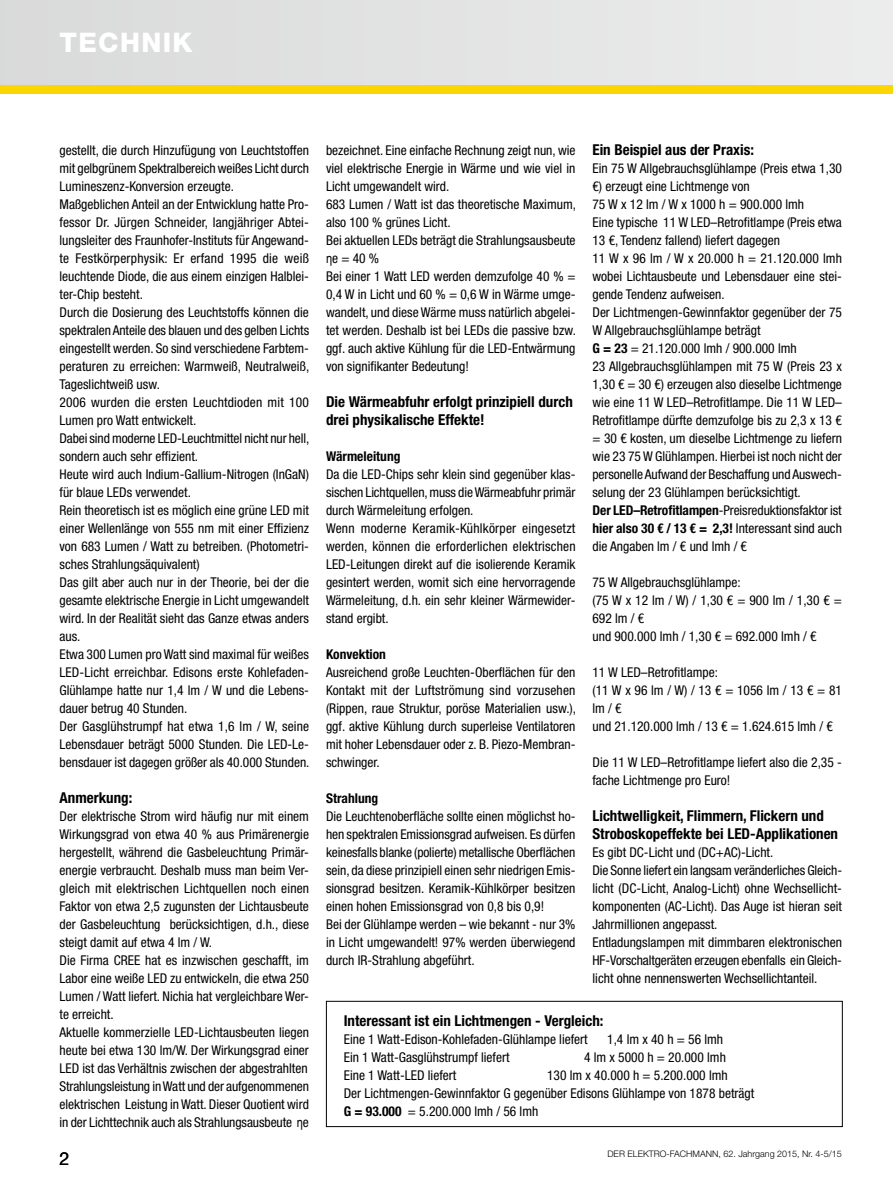
<style>
.page{position:relative;width:893px;height:1191px;background:#fff}
.page>*{position:absolute;margin:0;border:0;box-sizing:border-box;transform-origin:0 0}
.t1{font:800 27px "Helvetica Neue LT Std";letter-spacing:.05em;color:#fff}
.t2{font:18px "Helvetica Neue LT Std";color:#000}
.t3{font:700 condensed 15px/18px "Helvetica Neue LT Std";color:#000}
.t4{font:condensed 13.5px/18px "Helvetica Neue LT Std";color:#000}
.t5{font:700 condensed 13.5px "Helvetica Neue LT Std";color:#000}
.t6{font:300 9px "Helvetica Neue LT Std";color:#000}
.s1{font-family:"Arial Narrow";font-stretch:normal}
.s2{font-weight:700}
</style>
<div class="page">
<div style="left:0;top:0;width:893px;height:89px;background:#e3e3e3"></div>
<div style="left:0;top:85px;width:893px;height:9px;background:#fcd600"></div>
<div style="left:326px;top:1001px;width:517px;height:126px;border:1px solid #000"></div>
<h1 class="t1" style="left:60px;top:26px;width:135px">TECHNIK</h1>
<p class="t4" style="left:60px;top:141px;width:251px">gestellt, die durch Hinzufügung von Leuchtstoffen mit gelbgrünem Spektralbereich weißes Licht durch Lumineszenz-Konversion erzeugte.<br>Maßgeblichen Anteil an der Entwicklung hatte Pro&shy;fessor Dr. Jürgen Schneider, langjähriger Abtei&shy;lungsleiter des Fraunhofer-Instituts für Angewand&shy;te Festkörperphysik: Er erfand 1995 die weiß leuchtende Diode, die aus einem einzigen Halblei&shy;ter-Chip besteht.<br>Durch die Dosierung des Leuchtstoffs können die spektralen Anteile des blauen und des gelben Lichts eingestellt werden. So sind verschiedene Farbtem&shy;peraturen zu erreichen: Warmweiß, Neutralweiß, Tageslichtweiß usw.<br>2006 wurden die ersten Leuchtdioden mit 100<br>Lumen pro Watt entwickelt.<br>Dabei sind moderne LED-Leuchtmittel nicht nur hell, sondern auch sehr effizient.<br>Heute wird auch Indium-Gallium-Nitrogen (InGaN) für blaue LEDs verwendet.<br>Rein theoretisch ist es möglich eine grüne LED mit einer Wellenlänge von 555 nm mit einer Effizienz von 683 Lumen / Watt zu betreiben. (Photometri&shy;sches Strahlungsäquivalent)<br>Das gilt aber auch nur in der Theorie, bei der die gesamte elektrische Energie in Licht umgewandelt wird. In der Realität sieht das Ganze etwas anders aus.<br>Etwa 300 Lumen pro Watt sind maximal für weißes LED-Licht erreichbar. Edisons erste Kohlefaden-Glühlampe hatte nur 1,4 lm / W und die Lebens&shy;dauer betrug 40 Stunden.<br>Der Gasglühstrumpf hat etwa 1,6 lm / W, seine Lebensdauer beträgt 5000 Stunden. Die LED-Le&shy;bensdauer ist dagegen größer als 40.000 Stunden.</p>
<p class="t3" style="left:60px;top:788px;width:74px">Anmerkung:</p>
<p class="t4" style="left:60px;top:807px;width:251px">Der elektrische Strom wird häufig nur mit einem Wirkungsgrad von etwa 40 % aus Primärenergie hergestellt, während die Gasbeleuchtung Primär&shy;energie verbraucht. Deshalb muss man beim Ver&shy;gleich mit elektrischen Lichtquellen noch einen Faktor von etwa 2,5 zugunsten der Lichtausbeute der Gasbeleuchtung berücksichtigen, d.h., diese steigt damit auf etwa 4 lm / W.<br>Die Firma CREE hat es inzwischen geschafft, im Labor eine weiße LED zu entwickeln, die etwa 250<br>Lumen / Watt liefert. Nichia hat vergleichbare Wer&shy;te erreicht.<br>Aktuelle kommerzielle LED-Lichtausbeuten liegen heute bei etwa 130 lm/W. Der Wirkungsgrad einer LED ist das Verhältnis zwischen der abgestrahlten Strahlungsleistung in Watt und der aufgenommenen elektrischen Leistung in Watt. Dieser Quotient wird in der Lichttechnik auch als Strahlungsausbeute <span class="s1">η</span>e</p>
<p class="t4" style="left:326px;top:141px;width:251px">bezeichnet. Eine einfache Rechnung zeigt nun, wie viel elektrische Energie in Wärme und wie viel in Licht umgewandelt wird.<br>683 Lumen / Watt ist das theoretische Maximum, also 100 % grünes Licht.<br>Bei aktuellen LEDs beträgt die Strahlungsausbeute <span class="s1">η</span>e = 40 %<br>Bei einer 1 Watt LED werden demzufolge 40 % = 0,4 W in Licht und 60 % = 0,6 W in Wärme umge&shy;wandelt, und diese Wärme muss natürlich abgelei&shy;tet werden. Deshalb ist bei LEDs die passive bzw. ggf. auch aktive Kühlung für die LED-Entwärmung von signifikanter Bedeutung!</p>
<p class="t3" style="left:326px;top:392px;width:248px">Die Wärmeabfuhr erfolgt prinzipiell durch drei physikalische Effekte!</p>
<p class="t5" style="left:326px;top:448px;width:76px">Wärmeleitung</p>
<p class="t4" style="left:326px;top:465px;width:251px">Da die LED-Chips sehr klein sind gegenüber klas&shy;sischen Lichtquellen, muss die Wärmeabfuhr primär durch Wärmeleitung erfolgen.<br>Wenn moderne Keramik-Kühlkörper eingesetzt werden, können die erforderlichen elektrischen LED-Leitungen direkt auf die isolierende Keramik gesintert werden, womit sich eine hervorragende Wärmeleitung, d.h. ein sehr kleiner Wärmewider&shy;stand ergibt.</p>
<p class="t5" style="left:326px;top:646px;width:61px">Konvektion</p>
<p class="t4" style="left:326px;top:663px;width:252px;text-align:justify">Ausreichend große Leuchten-Oberflächen für den Kontakt mit der Luftströmung sind vorzusehen (Rippen, raue Struktur, poröse Materialien usw.), ggf. aktive Kühlung durch superleise Ventilatoren mit hoher Lebensdauer oder z. B. Piezo-Membran&shy;schwinger.</p>
<p class="t5" style="left:326px;top:790px;width:54px">Strahlung</p>
<p class="t4" style="left:326px;top:807px;width:251px">Die Leuchtenoberfläche sollte einen möglichst ho&shy;hen spektralen Emissionsgrad aufweisen. Es dürfen keinesfalls blanke (polierte) metallische Oberflächen sein, da diese prinzipiell einen sehr niedrigen Emis&shy;sionsgrad besitzen. Keramik-Kühlkörper besitzen einen hohen Emissionsgrad von 0,8 bis 0,9!<br>Bei der Glühlampe werden – wie bekannt - nur 3% in Licht umgewandelt! 97% werden überwiegend durch IR-Strahlung abgeführt.</p>
<p class="t3" style="left:592px;top:140px;width:163px">Ein Beispiel aus der Praxis:</p>
<p class="t4" style="left:592px;top:159px;width:251px">Ein 75 W Allgebrauchsglühlampe (Preis etwa 1,30 €) erzeugt eine Lichtmenge von<br>75 W x 12 lm / W x 1000 h = 900.000 lmh<br>Eine typische 11 W LED–Retrofitlampe (Preis etwa 13 €, Tendenz fallend) liefert dagegen<br>11 W x 96 lm / W x 20.000 h = 21.120.000 lmh wobei Lichtausbeute und Lebensdauer eine stei&shy;gende Tendenz aufweisen.<br>Der Lichtmengen-Gewinnfaktor gegenüber der 75<br>W Allgebrauchsglühlampe beträgt<br><span class="s2">G = 23</span> = 21.120.000 lmh / 900.000 lmh<br>23 Allgebrauchsglühlampen mit 75 W (Preis 23 x 1,30 € = 30 €) erzeugen also dieselbe Lichtmenge wie eine 11 W LED–Retrofitlampe. Die 11 W LED– Retrofitlampe dürfte demzufolge bis zu 2,3 x 13 € = 30 € kosten, um dieselbe Lichtmenge zu liefern wie 23 75 W Glühlampen. Hierbei ist noch nicht der personelle Aufwand der Beschaffung und Auswech&shy;selung der 23 Glühlampen berücksichtigt.<br><span class="s2">Der LED–Retrofitlampen</span>-Preisreduktionsfaktor ist <span class="s2">hier also 30 € / 13 € = 2,3!</span> Interessant sind auch die Angaben lm / € und lmh / €</p>
<p class="t4" style="left:592px;top:573px;width:251px">75 W Allgebrauchsglühlampe:<br>(75 W x 12 lm / W) / 1,30 € = 900 lm / 1,30 € =<br>692 lm / €<br>und 900.000 lmh / 1,30 € = 692.000 lmh / €</p>
<p class="t4" style="left:592px;top:663px;width:251px">11 W LED–Retrofitlampe:<br>(11 W x 96 lm / W) / 13 € = 1056 lm / 13 € = 81 lm / €<br>und 21.120.000 lmh / 13 € = 1.624.615 lmh / €</p>
<p class="t4" style="left:592px;top:753px;width:251px">Die 11 W LED–Retrofitlampe liefert also die 2,35 - fache Lichtmenge pro Euro!</p>
<p class="t3" style="left:592px;top:806px;width:247px">Lichtwelligkeit, Flimmern, Flickern und<br>Stroboskopeffekte bei LED-Applikationen</p>
<p class="t4" style="left:592px;top:843px;width:251px">Es gibt DC-Licht und (DC+AC)-Licht.<br>Die Sonne liefert ein langsam veränderliches Gleich&shy;licht (DC-Licht, Analog-Licht) ohne Wechsellicht&shy;komponenten (AC-Licht). Das Auge ist hieran seit Jahrmillionen angepasst.<br>Entladungslampen mit dimmbaren elektronischen HF-Vorschaltgeräten erzeugen ebenfalls ein Gleich&shy;licht ohne nennenswerten Wechsellichtanteil.</p>
<p class="t3" style="left:344px;top:1012px;width:261px">Interessant ist ein Lichtmengen - Vergleich:</p>
<p class="t4" style="left:344px;top:1030px;width:246px">Eine 1 Watt-Edison-Kohlefaden-Glühlampe liefert</p>
<p class="t4" style="left:607px;top:1030px;width:117px">1,4 lm x 40 h = 56 lmh</p>
<p class="t4" style="left:344px;top:1048px;width:167px">Ein 1 Watt-Gasglühstrumpf liefert</p>
<p class="t4" style="left:584px;top:1048px;width:143px">4 lm x 5000 h = 20.000 lmh</p>
<p class="t4" style="left:344px;top:1066px;width:114px">Eine 1 Watt-LED liefert</p>
<p class="t4" style="left:344px;top:1066px;width:412px;text-indent:203px">130 lm x 40.000 h = 5.200.000 lmh<br>Der Lichtmengen-Gewinnfaktor G gegenüber Edisons Glühlampe von 1878 beträgt<br><span class="s2">G = 93.000</span> = 5.200.000 lmh / 56 lmh</p>
<h2 class="t2" style="left:60px;top:1148px;width:12px">2</h2>
<p class="t6" style="left:607px;top:1148px;width:236px">DER ELEKTRO-FACHMANN, 62. Jahrgang 2015, Nr. 4-5/15</p>
</div>
